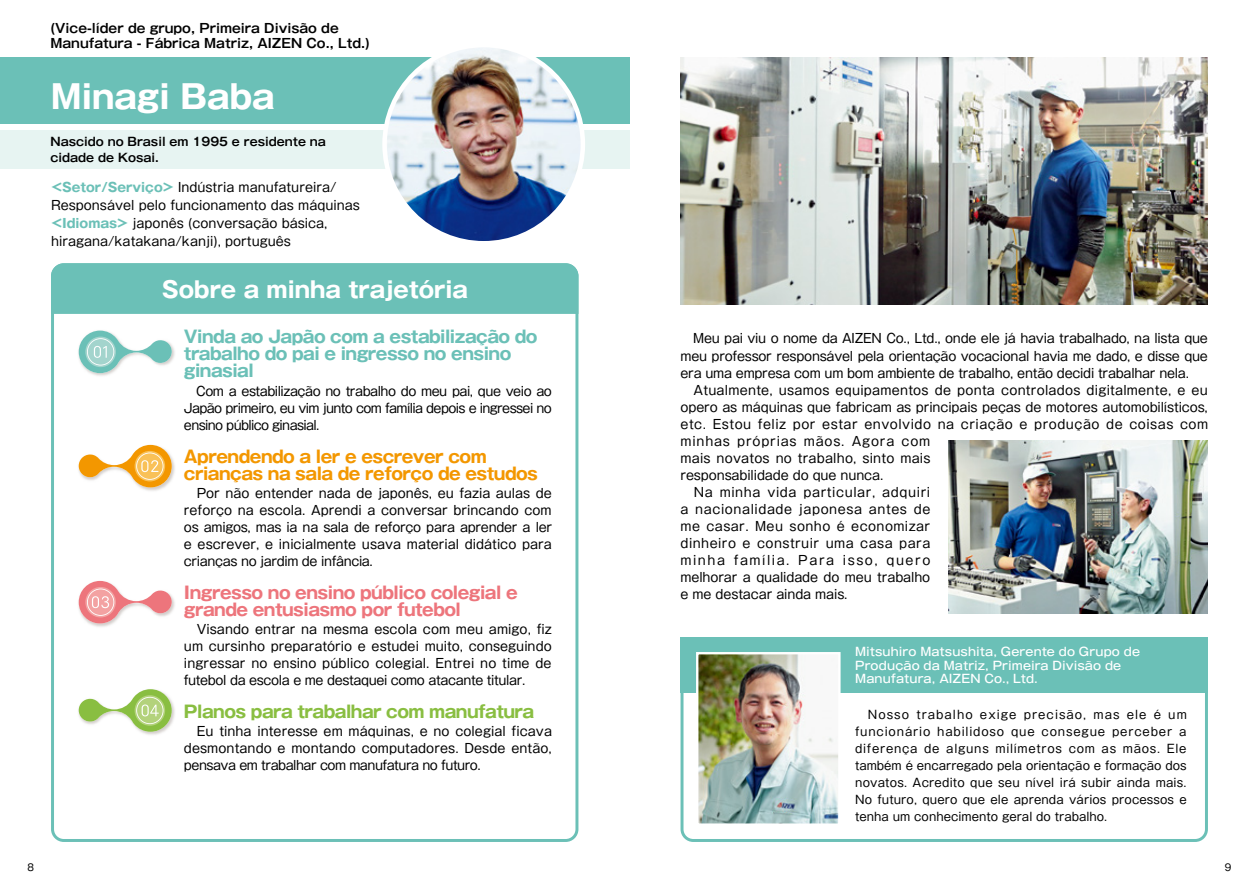
<style>
.page{position:relative;width:1259px;height:893px;background:#fff}
.page>*{position:absolute;margin:0;border:0;box-sizing:border-box;transform-origin:0 0}
.t1{font:700 32.7px "Gothic MB101 Pro";color:#fff}
.t2{font:700 22.5px "Gothic MB101 Pro";color:#fff}
.t3{font:700 16.95px/17px "Gothic MB101 Pro";letter-spacing:-.03em;color:#6bc0b7}
.t4{font:700 16.95px/17px "Gothic MB101 Pro";letter-spacing:-.03em;color:#f39700}
.t5{font:700 16.95px/17px "Gothic MB101 Pro";letter-spacing:-.03em;color:#ed757c}
.t6{font:700 16.95px "Gothic MB101 Pro";letter-spacing:-.03em;color:#89be41}
.t7{font:12.75px/17px "Gothic MB101 Pro";letter-spacing:-.01em;color:#000;text-align:justify}
.t8{font:700 12.75px/15.9px "Gothic MB101 Pro De";color:#000}
.t9{font:11.7px/17px "Gothic MB101 Pro";color:#000;text-align:justify}
.t10{font:500 11.7px/13.8px "Gothic MB101 Pro";letter-spacing:.01em;color:#fff}
.t11{font:700 11.7px/15.9px "Gothic MB101 Pro De";color:#000}
.t12{font:9.6px "Gothic MB101 Pro";color:#000}
.s1{font-weight:700;color:#6bc0b7}
</style>
<div class="page">
<img style="left:948px;top:440px;width:260px;height:174px">
<div style="left:51px;top:263px;width:527px;height:579px;border:3px solid #6bc0b7;border-radius:11px"></div>
<div style="left:51px;top:263px;width:527px;height:51px;background:#6bc0b7"></div>
<div style="left:0;top:131px;width:629px;height:38px;background:#e7f4f2"></div>
<div style="left:0;top:58px;width:629px;height:66px;background:#6bc0b7"></div>
<img style="left:78px;top:330px;width:97px;height:46px">
<svg style="left:79px;top:331px;width:93px;height:42px"></svg>
<img style="left:78px;top:444px;width:97px;height:47px">
<svg style="left:79px;top:445px;width:93px;height:42px"></svg>
<img style="left:78px;top:580px;width:97px;height:47px">
<svg style="left:79px;top:581px;width:93px;height:42px"></svg>
<img style="left:78px;top:702px;width:97px;height:33px">
<svg style="left:79px;top:689px;width:93px;height:43px"></svg>
<img style="left:384px;top:45px;width:199px;height:198px;border-radius:99px">
<div style="left:382px;top:43px;width:203px;height:203px;border:5px solid #fff;border-radius:50%"></div>
<div style="left:680px;top:640px;width:528px;height:202px;border:3px solid #6bc0b7;border-radius:11px"></div>
<div style="left:680px;top:637px;width:528px;height:55px;background:#6bc0b7"></div>
<img style="left:699px;top:655px;width:138px;height:168px">
<div style="left:696px;top:652px;width:144px;height:174px;border:2px solid #fff"></div>
<img style="left:680px;top:58px;width:528px;height:246px">
<p class="t8" style="left:50px;top:18px;width:321px">(Vice-líder de grupo, Primeira Divisão de<br>Manufatura - Fábrica Matriz, AIZEN Co., Ltd.)</p>
<h1 class="t1" style="left:51px;top:69px;width:225px">Minagi Baba</h1>
<p class="t11" style="left:50px;top:133px;width:277px">Nascido no Brasil em 1995 e residente na cidade de Kosai.</p>
<p class="t7" style="left:51px;top:176px;width:310px;line-height:18.1px;text-align:left"><span class="s1">&lt;Setor/Serviço&gt;</span> Indústria manufatureira/ Responsável pelo funcionamento das máquinas <span class="s1">&lt;Idiomas&gt;</span> japonês (conversação básica, hiragana/katakana/kanji), português　</p>
<h2 class="t2" style="left:162px;top:270px;width:307px">Sobre a minha trajetória</h2>
<h3 class="t3" style="left:184px;top:326px;width:355px">Vinda ao Japão com a estabilização do trabalho do pai e ingresso no ensino ginasial</h3>
<p class="t7" style="left:184px;top:381px;width:369px">　Com a estabilização no trabalho do meu pai, que veio ao Japão primeiro, eu vim junto com família depois e ingressei no ensino público ginasial.</p>
<h3 class="t4" style="left:184px;top:445px;width:355px">Aprendendo a ler e escrever com crianças na sala de reforço de estudos</h3>
<p class="t7" style="left:184px;top:483px;width:370px">　Por não entender nada de japonês, eu fazia aulas de reforço na escola. Aprendi a conversar brincando com os amigos, mas ia na sala de reforço para aprender a ler e escrever, e inicialmente usava material didático para crianças no jardim de infância.</p>
<h3 class="t5" style="left:184px;top:582px;width:335px">Ingresso no ensino público colegial e grande entusiasmo por futebol</h3>
<p class="t7" style="left:184px;top:619px;width:369px">　Visando entrar na mesma escola com meu amigo, fiz um cursinho preparatório e estudei muito, conseguindo ingressar no ensino público colegial. Entrei no time de futebol da escola e me destaquei como atacante titular.</p>
<h3 class="t6" style="left:184px;top:697px;width:352px">Planos para trabalhar com manufatura</h3>
<p class="t7" style="left:184px;top:721px;width:369px">　Eu tinha interesse em máquinas, e no colegial ficava desmontando e montando computadores. Desde então, pensava em trabalhar com manufatura no futuro.</p>
<p class="t7" style="left:680px;top:328px;width:529px;text-align:left">　Meu pai viu o nome da AIZEN Co., Ltd., onde ele já havia trabalhado, na lista que meu professor responsável pela orientação vocacional havia me dado, e disse que era uma empresa com um bom ambiente de trabalho, então decidi trabalhar nela.　Atualmente, usamos equipamentos de ponta controlados digitalmente, e eu opero as máquinas que fabricam as principais peças de motores automobilísticos, etc. Estou feliz por estar envolvido na criação e produção de coisas com minhas próprias mãos. Agora com<br>mais novatos no trabalho, sinto mais<br>responsabilidade do que nunca.<br>　Na minha vida particular, adquiri<br>a nacionalidade japonesa antes de<br>me casar. Meu sonho é economizar<br>dinheiro e construir uma casa para<br>minha família. Para isso, quero<br>melhorar a qualidade do meu trabalho<br>e me destacar ainda mais.</p>
<p class="t10" style="left:855px;top:643px;width:286px">Mitsuhiro Matsushita, Gerente do Grupo de<br>Produção da Matriz, Primeira Divisão de<br>Manufatura, AIZEN Co., Ltd.</p>
<p class="t9" style="left:855px;top:704px;width:333px">　Nosso trabalho exige precisão, mas ele é um funcionário habilidoso que consegue perceber a diferença de alguns milímetros com as mãos. Ele também é encarregado pela orientação e formação dos novatos. Acredito que seu nível irá subir ainda mais.<br>No futuro, quero que ele aprenda vários processos e tenha um conhecimento geral do trabalho.</p>
<p class="t12" style="left:27px;top:859px;width:8px">8</p>
<p class="t12" style="left:1225px;top:859px;width:8px">9</p>
</div>
